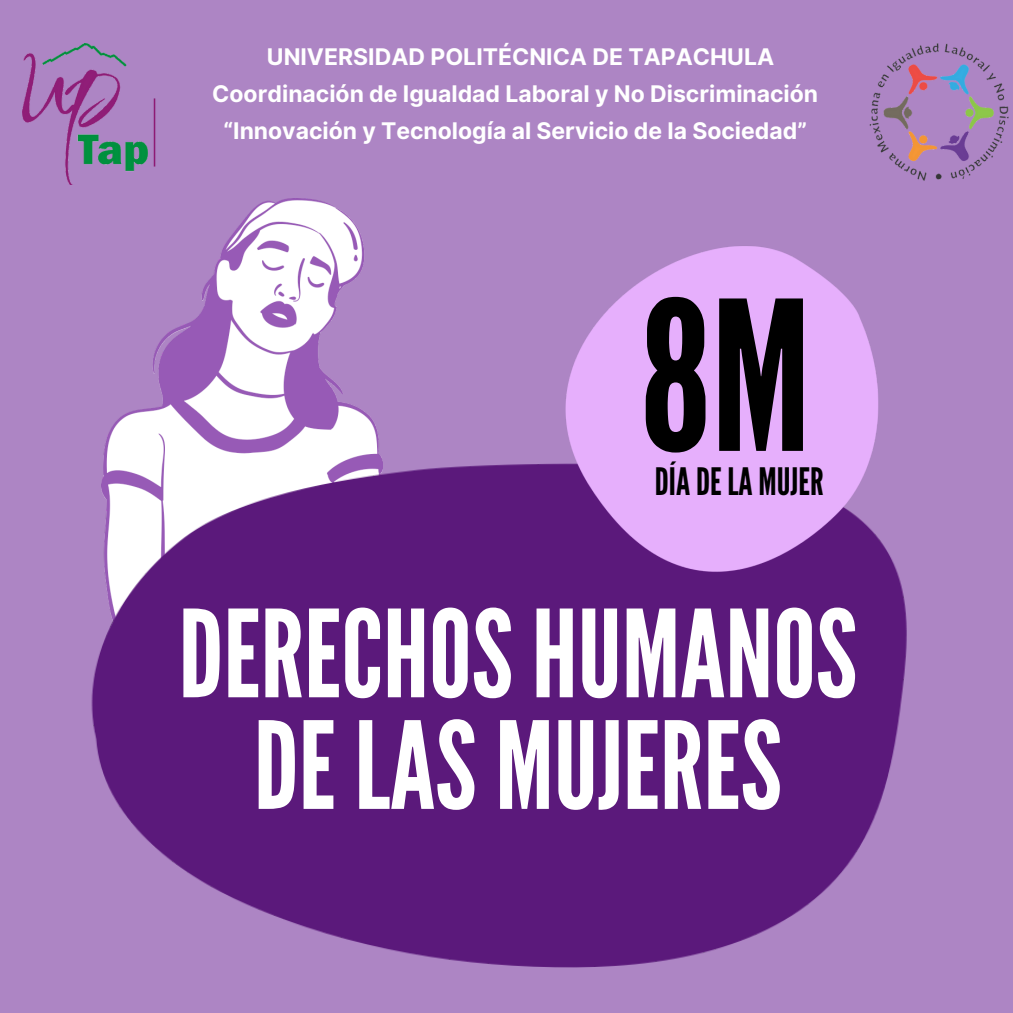
<style>
.page{position:relative;width:1013px;height:1013px;background:#fff}
.page>*{position:absolute;margin:0;border:0;box-sizing:border-box;transform-origin:0 0}
.t1{font:207.25px "League Gothic";color:#000}
.t2{font:120.75px/111.5px "League Gothic";color:#fff;text-align:center}
.t3{font:37.75px "League Gothic";color:#000}
.t4{font:700 22.88px "Inter";color:#fff}
</style>
<div class="page">
<div style="left:0;top:0;width:1012px;height:1012px;background:#ad85c4"></div>
<img style="left:103px;top:198px;width:279px;height:262px">
<img style="left:91px;top:460px;width:816px;height:507px">
<img style="left:495px;top:246px;width:397px;height:388px">
<img style="left:23px;top:44px;width:133px;height:141px">
<img style="left:869px;top:43px;width:140px;height:138px">
<p class="t4" style="left:267px;top:43px;width:508px">UNIVERSIDAD POLITÉCNICA DE TAPACHULA</p>
<p class="t4" style="left:212px;top:80px;width:607px">Coordinación de Igualdad Laboral y No Discriminación</p>
<p class="t4" style="left:223px;top:117px;width:585px">“Innovación y Tecnología al Servicio de la Sociedad”</p>
<p class="t1" style="left:640px;top:257px;width:172px">8M</p>
<p class="t3" style="left:654px;top:460px;width:170px">DÍADELA MUJER</p>
<p class="t2" style="left:179px;top:601px;width:680px">DERECHOSHUMANOS<br>DE LAS MUJERES</p>
</div>
